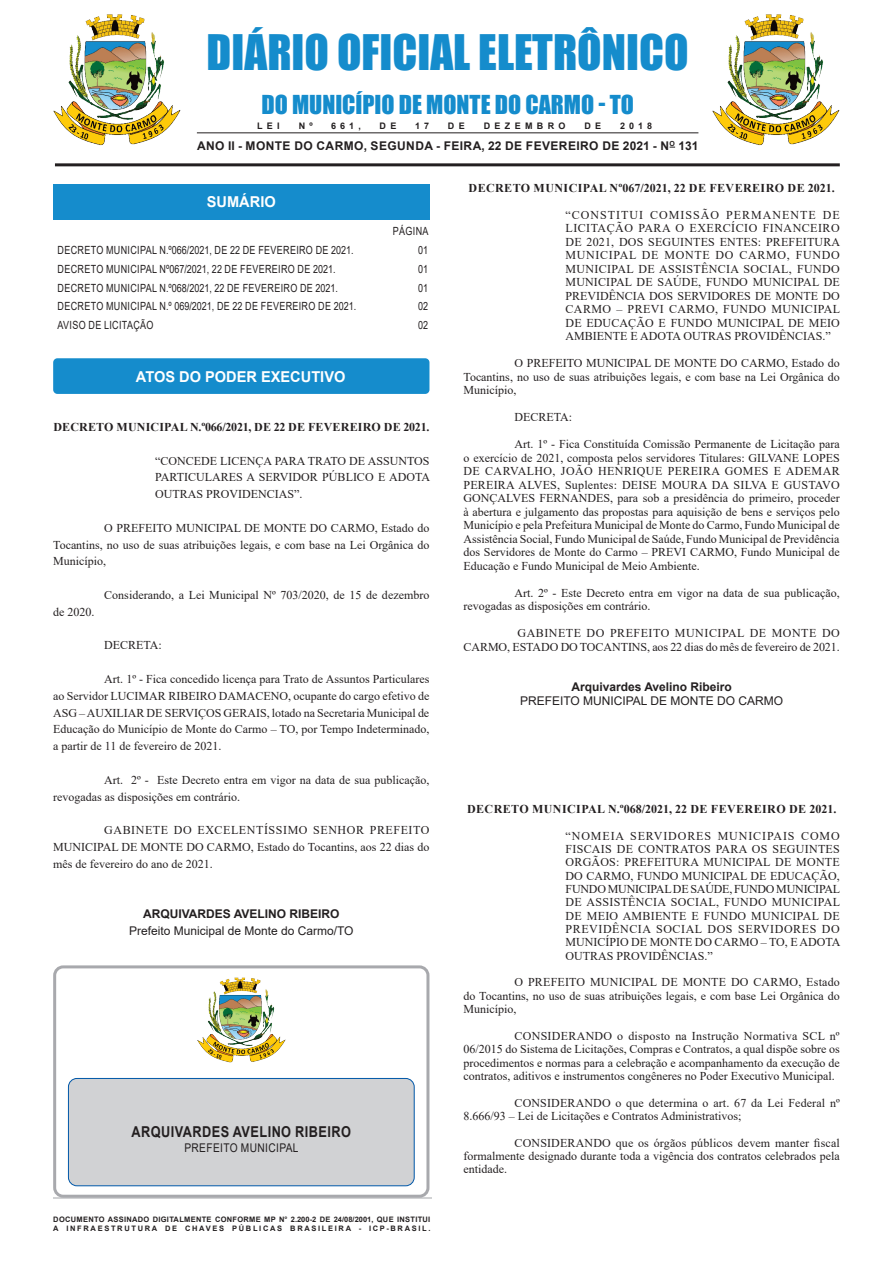
<style>
.page{position:relative;width:893px;height:1263px;background:#fff}
.page>*{position:absolute;margin:0;border:0;box-sizing:border-box;transform-origin:0 0}
.t1{font:45px "Impact";color:#158ccc}
.t2{font:24px "Impact";color:#158ccc}
.Chancela{font:700 15px "Arial";color:#fff}
.t3{font:700 15px "Arial";letter-spacing:.035em;color:#231f20;scale:.85 1}
.CORPO_DE_TEXTO{font:12px/13.5px "Times New Roman";color:#231f20;text-align:justify}
.EMENTA{font:12px/13.5px "Times New Roman";color:#231f20;text-align:justify}
.TITULOS{font:700 12px "Times New Roman";letter-spacing:.035em;color:#231f20}
.CARGO{font:12px "Arial";color:#231f20}
.NOME{font:700 12px "Arial";letter-spacing:.035em;color:#231f20}
.TITULOS-2{font:700 12px "Times New Roman";letter-spacing:.015em;color:#231f20}
.NOME-2{font:700 12px "Arial";color:#231f20}
.CARGO-2{font:12px "Arial";letter-spacing:.035em;color:#231f20;scale:.85 1}
.Sumario{font:11.25px "Arial";letter-spacing:.035em;color:#231f20;scale:.8 1}
.t4{font:700 9px "Arial";letter-spacing:.48em;color:#231f20}
.t5{font:700 7.5px "Arial";letter-spacing:.04em;color:#231f20}
.t6{font:700 7.5px "Arial";letter-spacing:.225em;color:#231f20}
</style>
<div class="page">
<hr style="left:55px;top:163px;width:785px;height:3px;background:#231f20">
<hr style="left:197px;top:132px;width:501px;height:1px;background:#231f20">
<img style="left:712px;top:14px;width:128px;height:132px">
<img style="left:53px;top:14px;width:128px;height:132px">
<div style="left:53px;top:184px;width:376px;height:35px;background:#158ccc"></div>
<div style="left:53px;top:358px;width:376px;height:36px;background:#158ccc;border-radius:4px"></div>
<hr style="left:53px;top:1198px;width:379px;height:1px;background:#d1d2d4">
<div style="left:53px;top:965px;width:376px;height:233px;border:3px solid #a8a9ad;border-radius:9px"></div>
<div style="left:68px;top:1078px;width:346px;height:108px;background:#d1d2d4;border-radius:9px"></div>
<div style="left:68px;top:1078px;width:346px;height:108px;border:1px solid #0057a8;border-radius:9px"></div>
<img style="left:197px;top:977px;width:88px;height:86px">
<p class="t1" style="left:207px;top:18px;width:483px">DIÁRIO OFICIAL ELETRÔNICO</p>
<p class="t2" style="left:261px;top:86px;width:374px">DO MUNICÍPIO DE MONTE DO CARMO - TO</p>
<p class="t4" style="left:257px;top:119px;width:24px">LEI</p>
<p class="t4" style="left:299px;top:119px;width:15px">N º</p>
<p class="t4" style="left:331px;top:119px;width:31px">661,</p>
<p class="t4" style="left:380px;top:119px;width:18px">D E</p>
<p class="t4" style="left:415px;top:119px;width:16px">1 7</p>
<p class="t4" style="left:448px;top:119px;width:18px">D E</p>
<p class="t4" style="left:484px;top:119px;width:83px">DEZEMBRO</p>
<p class="t4" style="left:584px;top:119px;width:18px">D E</p>
<p class="t4" style="left:620px;top:119px;width:34px">2018</p>
<p class="NOME" style="left:197px;top:138px;width:503px">ANO II - MONTE DO CARMO, SEGUNDA - FEIRA, 22 DE FEVEREIRO DE 2021 - N<sup>O</sup> 131</p>
<p class="Chancela" style="left:207px;top:191px;width:70px">SUMÁRIO</p>
<p class="Sumario" style="left:393px;top:223px;width:46px">PÁGINA</p>
<p class="Sumario" style="left:58px;top:242px;width:372px">DECRETO MUNICIPAL N.º066/2021, DE 22 DE FEVEREIRO DE 2021.</p>
<p class="Sumario" style="left:418px;top:242px;width:14px">01</p>
<p class="Sumario" style="left:58px;top:261px;width:349px">DECRETO MUNICIPAL Nº067/2021, 22 DE FEVEREIRO DE 2021.</p>
<p class="Sumario" style="left:418px;top:261px;width:14px">01</p>
<p class="Sumario" style="left:58px;top:280px;width:352px">DECRETO MUNICIPAL N.º068/2021, 22 DE FEVEREIRO DE 2021.</p>
<p class="Sumario" style="left:418px;top:280px;width:14px">01</p>
<p class="Sumario" style="left:58px;top:299px;width:375px">DECRETO MUNICIPAL N.º 069/2021, DE 22 DE FEVEREIRO DE 2021.</p>
<p class="Sumario" style="left:418px;top:299px;width:14px">02</p>
<p class="Sumario" style="left:58px;top:318px;width:121px">AVISO DE LICITAÇÃO</p>
<p class="Sumario" style="left:418px;top:318px;width:14px">02</p>
<p class="Chancela" style="left:136px;top:366px;width:211px">ATOS DO PODER EXECUTIVO</p>
<p class="TITULOS-2" style="left:53px;top:418px;width:378px">DECRETO MUNICIPAL N.º066/2021, DE 22 DE FEVEREIRO DE 2021.</p>
<p class="EMENTA" style="left:155px;top:452px;width:276px;line-height:16.8px">“CONCEDE LICENÇA PARA TRATO DE ASSUNTOS PARTICULARES A SERVIDOR PÚBLICO E ADOTA OUTRAS PROVIDENCIAS”.</p>
<p class="CORPO_DE_TEXTO" style="left:53px;top:519px;width:378px;line-height:16.8px;text-indent:51px">O PREFEITO MUNICIPAL DE MONTE DO CARMO, Estado do Tocantins, no uso de suas atribuições legais, e com base na Lei Orgânica do Município,</p>
<p class="CORPO_DE_TEXTO" style="left:104px;top:588px;width:327px">Considerando, a Lei Municipal Nº 703/2020, de 15 de dezembro</p>
<p class="CORPO_DE_TEXTO" style="left:53px;top:605px;width:43px">de 2020.</p>
<p class="CORPO_DE_TEXTO" style="left:104px;top:638px;width:59px">DECRETA:</p>
<p class="CORPO_DE_TEXTO" style="left:53px;top:670px;width:378px;line-height:16.8px;text-indent:51px">Art. 1º - Fica concedido licença para Trato de Assuntos Particulares ao Servidor LUCIMAR RIBEIRO DAMACENO, ocupante do cargo efetivo de ASG – AUXILIAR DE SERVIÇOS GERAIS, lotado na Secretaria Municipal de Educação do Município de Monte do Carmo – TO, por Tempo Indeterminado, a partir de 11 de fevereiro de 2021.</p>
<p class="CORPO_DE_TEXTO" style="left:53px;top:771px;width:378px;line-height:16.8px;text-indent:51px">Art. 2º - Este Decreto entra em vigor na data de sua publicação, revogadas as disposições em contrário.</p>
<p class="CORPO_DE_TEXTO" style="left:53px;top:821px;width:378px;line-height:16.8px;text-indent:51px">GABINETE DO EXCELENTÍSSIMO SENHOR PREFEITO MUNICIPAL DE MONTE DO CARMO, Estado do Tocantins, aos 22 dias do mês de fevereiro do ano de 2021.</p>
<p class="NOME-2" style="left:143px;top:905px;width:198px">ARQUIVARDES AVELINO RIBEIRO</p>
<p class="CARGO" style="left:129px;top:922px;width:226px">Prefeito Municipal de Monte do Carmo/TO</p>
<p class="t3" style="left:132px;top:1122px;width:260px">ARQUIVARDES AVELINO RIBEIRO</p>
<p class="CARGO-2" style="left:184px;top:1140px;width:136px">PREFEITO MUNICIPAL</p>
<p class="t5" style="left:53px;top:1214px;width:379px">DOCUMENTO ASSINADO DIGITALMENTE CONFORME MP N° 2.200-2 DE 24/08/2001, QUE INSTITUI</p>
<p class="t6" style="left:53px;top:1223px;width:379px">A INFRAESTRUTURA DE CHAVES PÚBLICAS BRASILEIRA - ICP-BRASIL.</p>
<p class="TITULOS" style="left:469px;top:179px;width:368px">DECRETO MUNICIPAL Nº067/2021, 22 DE FEVEREIRO DE 2021.</p>
<p class="EMENTA" style="left:566px;top:208px;width:276px">“CONSTITUI COMISSÃO PERMANENTE DE LICITAÇÃO PARA O EXERCÍCIO FINANCEIRO DE 2021, DOS SEGUINTES ENTES: PREFEITURA MUNICIPAL DE MONTE DO CARMO, FUNDO MUNICIPAL DE ASSISTÊNCIA SOCIAL, FUNDO MUNICIPAL DE SAÚDE, FUNDO MUNICIPAL DE PREVIDÊNCIA DOS SERVIDORES DE MONTE DO CARMO – PREVI CARMO, FUNDO MUNICIPAL DE EDUCAÇÃO E FUNDO MUNICIPAL DE MEIO AMBIENTE E ADOTA OUTRAS PROVIDÊNCIAS.”</p>
<p class="CORPO_DE_TEXTO" style="left:463px;top:356px;width:378px;text-indent:51px">O PREFEITO MUNICIPAL DE MONTE DO CARMO, Estado do Tocantins, no uso de suas atribuições legais, e com base na Lei Orgânica do Município,</p>
<p class="CORPO_DE_TEXTO" style="left:514px;top:410px;width:59px">DECRETA:</p>
<p class="CORPO_DE_TEXTO" style="left:463px;top:437px;width:378px;text-indent:51px">Art. 1º - Fica Constituída Comissão Permanente de Licitação para o exercício de 2021, composta pelos servidores Titulares: GILVANE LOPES DE CARVALHO, JOÃO HENRIQUE PEREIRA GOMES E ADEMAR PEREIRA ALVES, Suplentes: DEISE MOURA DA SILVA E GUSTAVO GONÇALVES FERNANDES, para sob a presidência do primeiro, proceder à abertura e julgamento das propostas para aquisição de bens e serviços pelo Município e pela Prefeitura Municipal de Monte do Carmo, Fundo Municipal de Assistência Social, Fundo Municipal de Saúde, Fundo Municipal de Previdência dos Servidores de Monte do Carmo – PREVI CARMO, Fundo Municipal de Educação e Fundo Municipal de Meio Ambiente.</p>
<p class="CORPO_DE_TEXTO" style="left:463px;top:586px;width:378px;text-indent:51px">Art. 2º - Este Decreto entra em vigor na data de sua publicação, revogadas as disposições em contrário.</p>
<p class="CORPO_DE_TEXTO" style="left:463px;top:626px;width:378px;text-align:right">GABINETE DO PREFEITO MUNICIPAL DE MONTE DO<br>CARMO, ESTADO DO TOCANTINS, aos 22 dias do mês de fevereiro de 2021.</p>
<p class="NOME-2" style="left:571px;top:679px;width:162px">Arquivardes Avelino Ribeiro</p>
<p class="CARGO" style="left:520px;top:692px;width:265px">PREFEITO MUNICIPAL DE MONTE DO CARMO</p>
<p class="TITULOS" style="left:467px;top:800px;width:371px">DECRETO MUNICIPAL N.º068/2021, 22 DE FEVEREIRO DE 2021.</p>
<p class="EMENTA" style="left:566px;top:828px;width:276px">“NOMEIA SERVIDORES MUNICIPAIS COMO FISCAIS DE CONTRATOS PARA OS SEGUINTES ORGÃOS: PREFEITURA MUNICIPAL DE MONTE DO CARMO, FUNDO MUNICIPAL DE EDUCAÇÃO, FUNDO MUNICIPAL DE SAÚDE, FUNDO MUNICIPAL DE ASSISTÊNCIA SOCIAL, FUNDO MUNICIPAL DE MEIO AMBIENTE E FUNDO MUNICIPAL DE PREVIDÊNCIA SOCIAL DOS SERVIDORES DO MUNICÍPIO DE MONTE DO CARMO – TO, E ADOTA OUTRAS PROVIDÊNCIAS.”</p>
<p class="CORPO_DE_TEXTO" style="left:463px;top:975px;width:378px;text-indent:51px">O PREFEITO MUNICIPAL DE MONTE DO CARMO, Estado do Tocantins, no uso de suas atribuições legais, e com base Lei Orgânica do Município,</p>
<p class="CORPO_DE_TEXTO" style="left:463px;top:1029px;width:378px;text-indent:51px">CONSIDERANDO o disposto na Instrução Normativa SCL nº 06/2015 do Sistema de Licitações, Compras e Contratos, a qual dispõe sobre os procedimentos e normas para a celebração e acompanhamento da execução de contratos, aditivos e instrumentos congêneres no Poder Executivo Municipal.</p>
<p class="CORPO_DE_TEXTO" style="left:463px;top:1095px;width:378px;text-indent:51px">CONSIDERANDO o que determina o art. 67 da Lei Federal nº<br>8.666/93 – Lei de Licitações e Contratos Administrativos;</p>
<p class="CORPO_DE_TEXTO" style="left:463px;top:1135px;width:378px;text-indent:51px">CONSIDERANDO que os órgãos públicos devem manter fiscal formalmente designado durante toda a vigência dos contratos celebrados pela entidade.</p>
</div>
